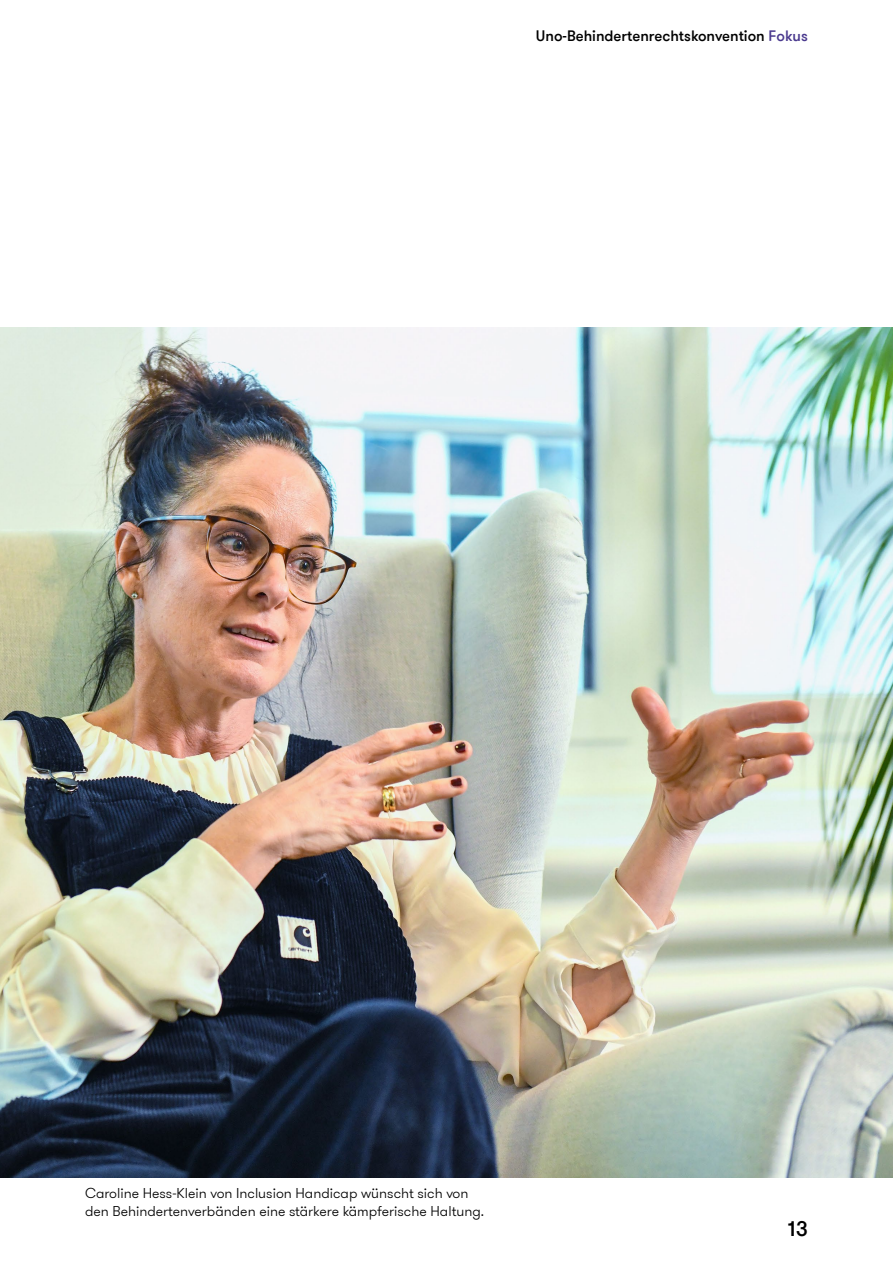
<style>
.page{position:relative;width:893px;height:1263px;background:#fff}
.page>*{position:absolute;margin:0;border:0;box-sizing:border-box;transform-origin:0 0}
.t1{font:500 21px "GT Walsheim Pro";color:#000}
.t2{font:500 15px "GT Walsheim Pro";color:#000}
.t3{font:300 14.25px/18px "GT Walsheim Pro";color:#000}
.s1{color:#4a398e}
</style>
<div class="page">
<img style="left:0;top:327px;width:893px;height:851px">
<p class="t2" style="left:536px;top:26px;width:273px">Uno-Behindertenrechtskonvention <span class="s1">Fokus</span></p>
<p class="t3" style="left:85px;top:1184px;width:400px">Caroline Hess-Klein von Inclusion Handicap wünscht sich von den Behindertenverbänden eine stärkere kämpferische Haltung.</p>
<h1 class="t1" style="left:788px;top:1216px;width:22px">13</h1>
</div>
